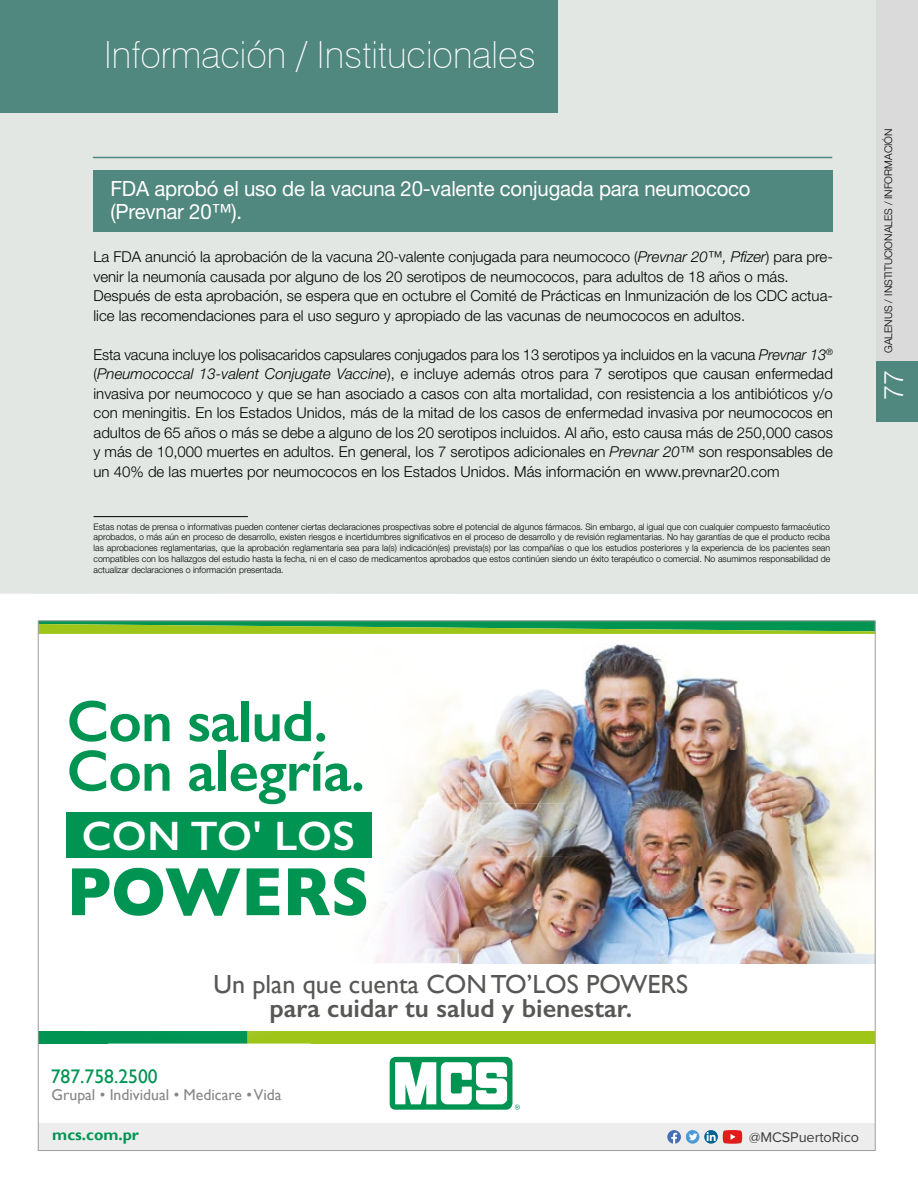
<style>
.page{position:relative;width:918px;height:1188px;background:#fff}
.page>*{position:absolute;margin:0;border:0;box-sizing:border-box;transform-origin:0 0}
.t1{font:700 69px "Gill Sans";color:#009453;scale:.93 1}
.t2{font:600 58.8px/49.5px "Gill Sans";letter-spacing:-.015em;color:#009453}
.t3{font:600 41.25px "Gill Sans";letter-spacing:.005em;color:#fff}
.t4{font:100 37.5px "Swiss 721 BT";color:#fff}
.t5{font:300 27px "Helvetica Neue";color:#fff}
.t6{font:26.25px "Gill Sans";color:#575756}
.t7{font:600 26.25px "Gill Sans";color:#575756}
.t8{font:21px/22.5px "Helvetica Neue LT Std";letter-spacing:-.01em;color:#fff}
.t9{font:19.65px "Gill Sans";color:#009453}
.t10{font:15.75px "Gill Sans";color:#878787}
.t11{font:700 15.75px "Gill Sans";color:#009453}
.t12{font:300 15px/19.5px "Helvetica Neue";color:#000}
.t13{font:14.55px "Proxima Nova A";letter-spacing:-.005em;color:#3c3c3b}
.t14{font:300 10.5px "Helvetica Neue";color:#000}
.t15{font:300 9px/10.8px "Helvetica Neue";color:#000;text-align:justify}
.s1{font-style:italic}
</style>
<div class="page">
<div style="left:0;top:0;width:918px;height:594px;background:#e2e7e3"></div>
<div style="left:0;top:0;width:557px;height:112px;background:#50877f"></div>
<hr style="left:93px;top:157px;width:739px;height:1px;background:#50877f">
<div style="left:94px;top:170px;width:739px;height:62px;background:#50877f"></div>
<img style="left:516px;top:644px;width:223px;height:53px">
<img style="left:476px;top:697px;width:348px;height:53px">
<img style="left:480px;top:750px;width:394px;height:53px">
<img style="left:480px;top:803px;width:394px;height:54px">
<img style="left:460px;top:857px;width:414px;height:106px">
<img style="left:448px;top:885px;width:12px;height:78px">
<div style="left:247px;top:1031px;width:628px;height:12px;background:#9fc519"></div>
<div style="left:38px;top:1124px;width:837px;height:27px;background:#ededed"></div>
<svg style="left:723px;top:1130px;width:19px;height:14px"></svg>
<svg style="left:667px;top:1130px;width:14px;height:14px"></svg>
<svg style="left:686px;top:1130px;width:13px;height:14px"></svg>
<svg style="left:689px;top:1133px;width:9px;height:7px"></svg>
<svg style="left:704px;top:1130px;width:14px;height:14px"></svg>
<svg style="left:707px;top:1132px;width:9px;height:9px"></svg>
<img style="left:451px;top:696px;width:25px;height:44px">
<img style="left:456px;top:740px;width:24px;height:145px">
<img style="left:40px;top:1031px;width:368px;height:35px">
<img style="left:402px;top:910px;width:46px;height:53px">
<div style="left:85px;top:1031px;width:162px;height:12px;background:#009455"></div>
<img style="left:247px;top:1031px;width:87px;height:12px">
<img style="left:426px;top:697px;width:32px;height:53px">
<img style="left:393px;top:750px;width:69px;height:107px">
<img style="left:384px;top:857px;width:72px;height:53px">
<img style="left:361px;top:910px;width:68px;height:44px">
<div style="left:67px;top:812px;width:305px;height:46px;background:#009453"></div>
<svg style="left:40px;top:622px;width:834px;height:12px;background:#57af37"></svg>
<svg style="left:390px;top:1057px;width:130px;height:53px"></svg>
<hr style="left:94px;top:516px;width:154px;height:1px;background:#000">
<div style="left:876px;top:0;width:42px;height:412px;background:#dadada"></div>
<div style="left:876px;top:361px;width:42px;height:61px;background:#50877f"></div>
<h3 class="t4" style="left:104px;top:32px;width:433px">Información / Institucionales</h3>
<h3 class="t8" style="left:110px;top:177px;width:642px">FDA aprobó el uso de la vacuna 20-valente conjugada para neumococo (Prevnar 20™).</h3>
<p class="t12" style="left:94px;top:247px;width:741px">La FDA anunció la aprobación de la vacuna 20-valente conjugada para neumococo (<span class="s1">Prevnar 20™, Pfizer</span>) para pre&shy;venir la neumonía causada por alguno de los 20 serotipos de neumococos, para adultos de 18 años o más.<br>Después de esta aprobación, se espera que en octubre el Comité de Prácticas en Inmunización de los CDC actua&shy;lice las recomendaciones para el uso seguro y apropiado de las vacunas de neumococos en adultos.</p>
<p class="t12" style="left:94px;top:344px;width:741px;text-align:justify">Esta vacuna incluye los polisacaridos capsulares conjugados para los 13 serotipos ya incluidos en la vacuna <span class="s1">Prevnar 13</span><sup>® </sup>(<span class="s1">Pneumococcal 13-valent Conjugate Vaccine</span>), e incluye además otros para 7 serotipos que causan enfermedad invasiva por neumococo y que se han asociado a casos con alta mortalidad, con resistencia a los antibióticos y/o con meningitis. En los Estados Unidos, más de la mitad de los casos de enfermedad invasiva por neumococos en adultos de 65 años o más se debe a alguno de los 20 serotipos incluidos. Al año, esto causa más de 250,000 casos y más de 10,000 muertes en adultos. En general, los 7 serotipos adicionales en <span class="s1">Prevnar 20™</span> son responsables de un 40% de las muertes por neumococos en los Estados Unidos. Más información en www.prevnar20.com</p>
<p class="t15" style="left:94px;top:521px;width:738px">Estas notas de prensa o informativas pueden contener ciertas declaraciones prospectivas sobre el potencial de algunos fármacos. Sin embargo, al igual que con cualquier compuesto farmacéutico aprobados, o más aún en proceso de desarrollo, existen riesgos e incertidumbres significativos en el proceso de desarrollo y de revisión reglamentarias. No hay garantías de que el producto reciba las aprobaciones reglamentarias, que la aprobación reglamentaria sea para la(s) indicación(es) prevista(s) por las compañías o que los estudios posteriores y la experiencia de los pacientes sean compatibles con los hallazgos del estudio hasta la fecha, ni en el caso de medicamentos aprobados que estos continúen siendo un éxito terapéutico o comercial. No asumimos responsabilidad de actualizar declaraciones o información presentada.</p>
<p class="t14" style="left:882px;top:353px;width:226px;rotate:-90deg">GALENUS / INSTITUCIONALES / INFORMACIÓN</p>
<h3 class="t5" style="left:877px;top:400px;width:32px;rotate:-90deg">77</h3>
<h2 class="t2" style="left:67px;top:696px;width:300px">Con salud.<br>Con alegría.</h2>
<h3 class="t3" style="left:82px;top:811px;width:275px">CON TO' LOS</h3>
<h1 class="t1" style="left:67px;top:851px;width:327px">POWERS</h1>
<h3 class="t9" style="left:51px;top:1065px;width:108px">787.758.2500</h3>
<h3 class="t6" style="left:213px;top:969px;width:476px">Un plan que cuenta CON TO’LOS POWERS</h3>
<h3 class="t7" style="left:269px;top:992px;width:365px">para cuidar tu salud y bienestar.</h3>
<p class="t10" style="left:52px;top:1085px;width:232px">Grupal • Individual • Medicare • Vida</p>
<p class="t11" style="left:52px;top:1125px;width:88px">mcs.com.pr</p>
<p class="t13" style="left:749px;top:1128px;width:112px">@MCSPuertoRico</p>
</div>
